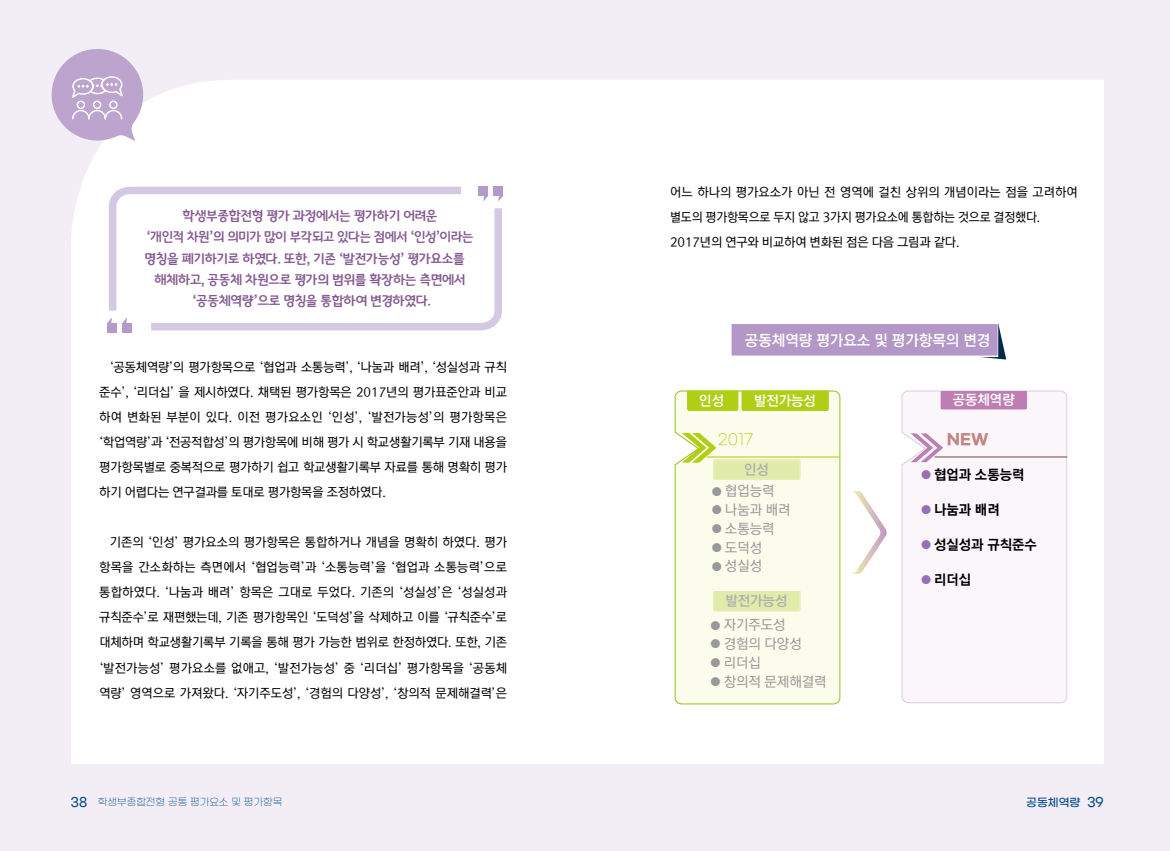
<style>
.page{position:relative;width:1170px;height:851px;background:#fff}
.page>*{position:absolute;margin:0;border:0;box-sizing:border-box;transform-origin:0 0}
.t1{font:15px "Rix M Go B";color:#fff}
.t2{font:300 15px "Gmarket Sans";color:#aeca03}
.t3{font:700 15px "Gmarket Sans";color:#c28581}
.t4{font:13.75px "Gyeonggi Title MOTF";letter-spacing:-.03em;color:#855a92}
.t5{font:13.75px "Rix M Go M";color:#989999}
.t6{font:13.75px "Rix M Go EB";color:#000}
.t7{font:13.75px "Rix M Go B";color:#fff}
.t8{font:13.75px "Rix M Go B";color:#aeafb0}
.t9{font:12.5px/25px "Rix M Go M";letter-spacing:-.01em;color:#000;text-align:justify}
.t10{font:500 11.25px "Gmarket Sans";color:#004888}
.t11{font:300 10px "Gmarket Sans";color:#004888}
.s1{font-size:11.25px}
.s2{font-family:"Rix M Go M";font-size:11.25px;color:#9670b3}
.s3{font-weight:500;font-size:12.5px}
.s4{font-size:12.5px}
</style>
<div class="page">
<div style="left:0;top:0;width:1169px;height:850px;background:#f3eef6"></div>
<div style="left:71px;top:80px;width:1032px;height:684px;background:#fff"></div>
<svg style="left:51px;top:49px;width:92px;height:92px"></svg>
<svg style="left:851px;top:491px;width:35px;height:83px"></svg>
<div style="left:674px;top:390px;width:166px;height:314px;background:#fcfced"></div>
<svg style="left:687px;top:390px;width:141px;height:21px"></svg>
<svg style="left:713px;top:591px;width:87px;height:20px"></svg>
<svg style="left:901px;top:390px;width:166px;height:313px"></svg>
<div style="left:940px;top:391px;width:86px;height:18px;background:#be7eb4"></div>
<svg style="left:910px;top:433px;width:33px;height:29px"></svg>
<hr style="left:707px;top:456px;width:132px;height:1px;background:#aeca03">
<hr style="left:934px;top:456px;width:132px;height:1px;background:#754a42">
<div style="left:731px;top:323px;width:267px;height:33px;background:#b397c7"></div>
<div style="left:730px;top:323px;width:268px;height:33px;border:1px solid #fff"></div>
<svg style="left:980px;top:323px;width:26px;height:36px"></svg>
<svg style="left:105px;top:183px;width:400px;height:151px"></svg>
<div style="left:493px;top:186px;width:10px;height:10px;background:#b49ac8"></div>
<svg style="left:498px;top:196px;width:5px;height:5px"></svg>
<div style="left:478px;top:186px;width:10px;height:10px;background:#b49ac8"></div>
<svg style="left:483px;top:196px;width:5px;height:5px"></svg>
<div style="left:107px;top:323px;width:10px;height:10px;background:#b49ac8"></div>
<svg style="left:107px;top:317px;width:5px;height:6px"></svg>
<div style="left:122px;top:323px;width:10px;height:10px;background:#b49ac8"></div>
<svg style="left:122px;top:317px;width:5px;height:6px"></svg>
<svg style="left:682px;top:433px;width:118px;height:64px"></svg>
<p class="t4" style="left:182px;top:209px;width:256px">학생부종합전형 평가 과정에서는 평가하기 어려운</p>
<p class="t4" style="left:146px;top:230px;width:328px">‘개인적 차원’의 의미가 많이 부각되고 있다는 점에서 ‘인성’이라는</p>
<p class="t4" style="left:144px;top:251px;width:322px">명칭을 폐기하기로 하였다. 또한, 기존 ‘발전가능성’ 평가요소를</p>
<p class="t4" style="left:154px;top:273px;width:312px">해체하고, 공동체 차원으로 평가의 범위를 확장하는 측면에서</p>
<p class="t4" style="left:192px;top:294px;width:240px">‘공동체역량’으로 명칭을 통합하여 변경하였다.</p>
<p class="t9" style="left:99px;top:355px;width:409px;text-indent:11px">‘공동체역량’의 평가항목으로 ‘협업과 소통능력’, ‘나눔과 배려’, ‘성실성과 규칙 준수’, ‘리더십’ 을 제시하였다. 채택된 평가항목은 2017년의 평가표준안과 비교 하여 변화된 부분이 있다. 이전 평가요소인 ‘인성’, ‘발전가능성’의 평가항목은 ‘학업역량’과 ‘전공적합성’의 평가항목에 비해 평가 시 학교생활기록부 기재 내용을 평가항목별로 중복적으로 평가하기 쉽고 학교생활기록부 자료를 통해 명확히 평가 하기 어렵다는 연구결과를 토대로 평가항목을 조정하였다.</p>
<p class="t9" style="left:99px;top:530px;width:409px;text-indent:11px">기존의 ‘인성’ 평가요소의 평가항목은 통합하거나 개념을 명확히 하였다. 평가 항목을 간소화하는 측면에서 ‘협업능력’과 ‘소통능력’을 ‘협업과 소통능력’으로 통합하였다. ‘나눔과 배려’ 항목은 그대로 두었다. 기존의 ‘성실성’은 ‘성실성과 규칙준수’로 재편했는데, 기존 평가항목인 ‘도덕성’을 삭제하고 이를 ‘규칙준수’로 대체하며 학교생활기록부 기록을 통해 평가 가능한 범위로 한정하였다. 또한, 기존 ‘발전가능성’ 평가요소를 없애고, ‘발전가능성’ 중 ‘리더십’ 평가항목을 ‘공동체 역량’ 영역으로 가져왔다. ‘자기주도성’, ‘경험의 다양성’, ‘창의적 문제해결력’은</p>
<p class="t9" style="left:670px;top:180px;width:409px;text-align:left">어느 하나의 평가요소가 아닌 전 영역에 걸친 상위의 개념이라는 점을 고려하여 별도의 평가항목으로 두지 않고 3가지 평가요소에 통합하는 것으로 결정했다.<br>2017년의 연구와 비교하여 변화된 점은 다음 그림과 같다.</p>
<p class="t7" style="left:699px;top:393px;width:26px">인성</p>
<p class="t1" style="left:744px;top:332px;width:247px">공동체역량 평가요소 및 평가항목의 변경</p>
<p class="t7" style="left:754px;top:393px;width:63px">발전가능성</p>
<p class="t7" style="left:952px;top:392px;width:63px">공동체역량</p>
<p class="t2" style="left:718px;top:431px;width:37px">2017</p>
<p class="t3" style="left:946px;top:431px;width:43px">NEW</p>
<p class="t5" style="left:711px;top:483px;width:64px"><span class="s1">●</span> 협업능력</p>
<p class="t5" style="left:711px;top:502px;width:80px"><span class="s1">●</span> 나눔과 배려</p>
<p class="t5" style="left:711px;top:521px;width:64px"><span class="s1">●</span> 소통능력</p>
<p class="t5" style="left:711px;top:540px;width:52px"><span class="s1">●</span> 도덕성</p>
<p class="t5" style="left:711px;top:558px;width:52px"><span class="s1">●</span> 성실성</p>
<p class="t8" style="left:744px;top:462px;width:26px">인성</p>
<p class="t6" style="left:920px;top:467px;width:105px"><span class="s2">●</span> 협업과 소통능력</p>
<p class="t6" style="left:920px;top:502px;width:80px"><span class="s2">●</span> 나눔과 배려</p>
<p class="t6" style="left:920px;top:537px;width:117px"><span class="s2">●</span> 성실성과 규칙준수</p>
<p class="t6" style="left:920px;top:572px;width:52px"><span class="s2">●</span> 리더십</p>
<p class="t8" style="left:725px;top:593px;width:63px">발전가능성</p>
<p class="t5" style="left:710px;top:617px;width:76px"><span class="s1">●</span> 자기주도성</p>
<p class="t5" style="left:710px;top:636px;width:92px"><span class="s1">●</span> 경험의 다양성</p>
<p class="t5" style="left:710px;top:655px;width:52px"><span class="s1">●</span> 리더십</p>
<p class="t5" style="left:710px;top:673px;width:117px"><span class="s1">●</span> 창의적 문제해결력</p>
<p class="t11" style="left:71px;top:796px;width:213px"><span class="s3">38</span> 학생부종합전형 공통 평가요소 및 평가항목</p>
<p class="t10" style="left:1026px;top:796px;width:79px">공동체역량 <span class="s4">39</span></p>
</div>
